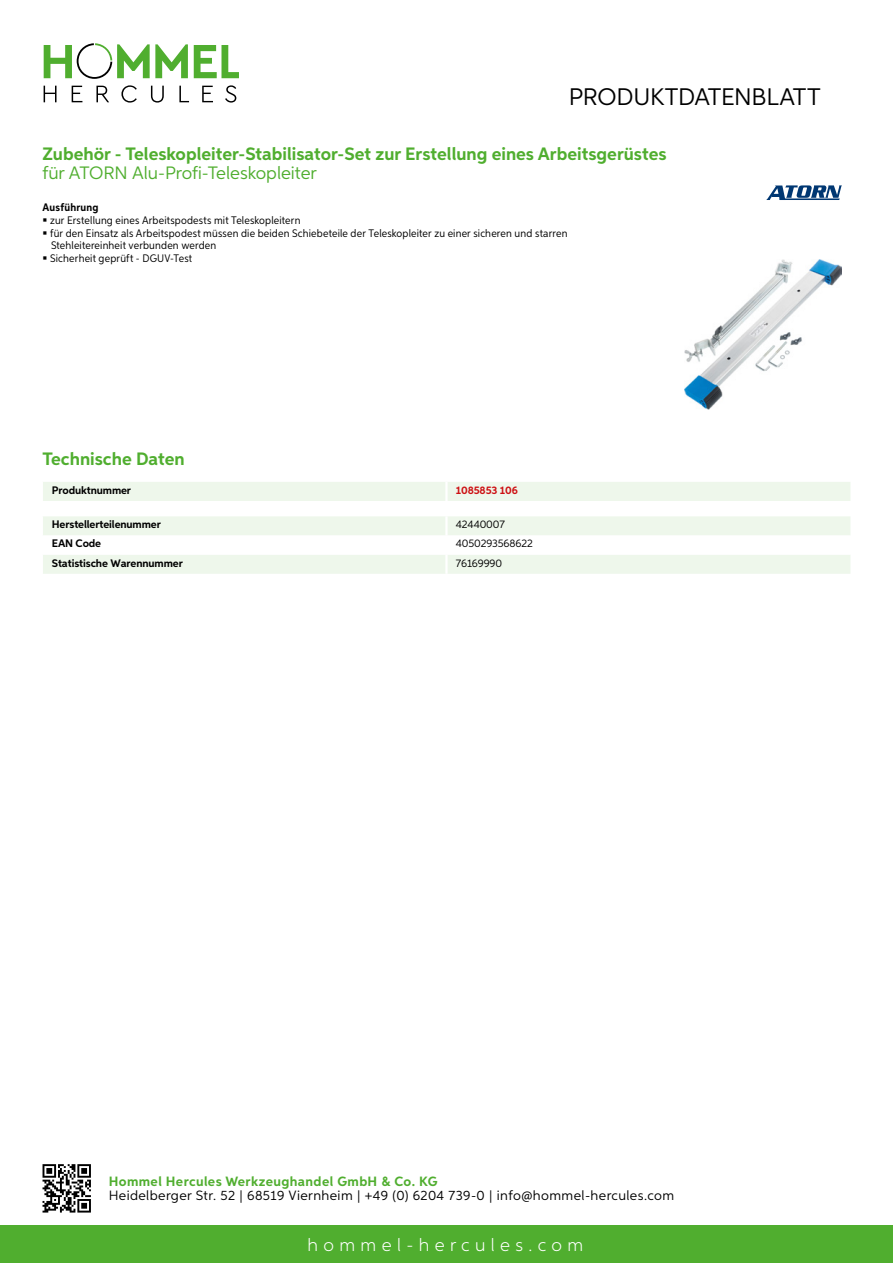
<style>
.page{position:relative;width:893px;height:1263px;background:#fff}
.page>*{position:absolute;margin:0;border:0;box-sizing:border-box;transform-origin:0 0}
.t1{font:24px "Aspira";letter-spacing:-.01em;color:#000}
.t2{font:700 18px "Aspira";color:#50ae2f}
.t3{font:18px "Aspira";color:#50ae2f}
.t4{font:300 18px "Aspira";letter-spacing:.3em;color:#fff}
.t5{font:13.5px "Aspira";letter-spacing:.03em;color:#000}
.t6{font:700 13.5px "Aspira";letter-spacing:.03em;color:#50ae2f}
.t7{font:10.95px/12.5px "Aspira Nar";letter-spacing:.015em;color:#000}
.t8{font:700 10.95px "Aspira";letter-spacing:-.01em;color:#000}
.t9{font:10.95px "Aspira";letter-spacing:-.01em;color:#000}
.t10{font:700 10.95px "Aspira";letter-spacing:-.01em;color:#cd1013}
.t11{font:700 10.95px "Aspira Nar";letter-spacing:.02em;color:#000}
</style>
<div class="page">
<div style="left:0;top:1226px;width:893px;height:37px;background:#50ae2f"></div>
<svg style="left:43px;top:1164px;width:48px;height:48px"></svg>
<svg style="left:194px;top:45px;width:45px;height:33px"></svg>
<svg style="left:44px;top:43px;width:144px;height:36px"></svg>
<svg style="left:44px;top:86px;width:13px;height:16px"></svg>
<svg style="left:72px;top:86px;width:10px;height:16px"></svg>
<svg style="left:96px;top:86px;width:13px;height:16px"></svg>
<svg style="left:121px;top:85px;width:16px;height:18px"></svg>
<svg style="left:151px;top:86px;width:13px;height:17px"></svg>
<svg style="left:179px;top:86px;width:10px;height:16px"></svg>
<svg style="left:202px;top:86px;width:11px;height:16px"></svg>
<svg style="left:225px;top:85px;width:11px;height:18px"></svg>
<div style="left:43px;top:482px;width:807px;height:19px;background:#eef7eb"></div>
<hr style="left:445px;top:482px;width:3px;height:19px;background:#fff">
<svg style="left:43px;top:516px;width:807px;height:58px"></svg>
<hr style="left:445px;top:555px;width:3px;height:19px;background:#fff">
<img style="left:685px;top:259px;width:157px;height:150px">
<svg style="left:766px;top:185px;width:76px;height:15px"></svg>
<h1 class="t1" style="left:569px;top:82px;width:253px">Produktdatenblatt</h1>
<h2 class="t2" style="left:43px;top:142px;width:626px">Zubehör - Teleskopleiter-Stabilisator-Set zur Erstellung eines Arbeitsgerüstes</h2>
<h2 class="t3" style="left:43px;top:162px;width:39px">für ATORN</h2>
<h2 class="t3" style="left:132px;top:162px;width:186px">Alu-Profi-Teleskopleiter</h2>
<p class="t11" style="left:43px;top:201px;width:58px">Ausführung</p>
<p class="t7" style="left:50px;top:214px;width:519px">zur Erstellung eines Arbeitspodests mit Teleskopleitern<br>für den Einsatz als Arbeitspodest müssen die beiden Schiebeteile der Teleskopleiter zu einer sicheren und starren Stehleitereinheit verbunden werden<br>Sicherheit geprüft - DGUV-Test</p>
<h2 class="t2" style="left:43px;top:448px;width:144px">Technische Daten</h2>
<p class="t8" style="left:52px;top:483px;width:81px">Produktnummer</p>
<p class="t10" style="left:456px;top:483px;width:64px">1085853 106</p>
<p class="t8" style="left:52px;top:518px;width:111px">Herstellerteilenummer</p>
<p class="t9" style="left:456px;top:518px;width:51px">42440007</p>
<p class="t8" style="left:52px;top:537px;width:51px">EAN Code</p>
<p class="t9" style="left:456px;top:537px;width:78px">4050293568622</p>
<p class="t8" style="left:52px;top:556px;width:132px">Statistische Warennummer</p>
<p class="t9" style="left:456px;top:556px;width:48px">76169990</p>
<p class="t6" style="left:109px;top:1172px;width:330px">Hommel Hercules Werkzeughandel GmbH &amp; Co. KG</p>
<p class="t5" style="left:109px;top:1187px;width:567px">Heidelberger Str. 52 | 68519 Viernheim | +49 (0) 6204 739-0 | info@hommel-hercules.com</p>
<h2 class="t4" style="left:307px;top:1234px;width:277px">hommel-hercules.com</h2>
</div>
